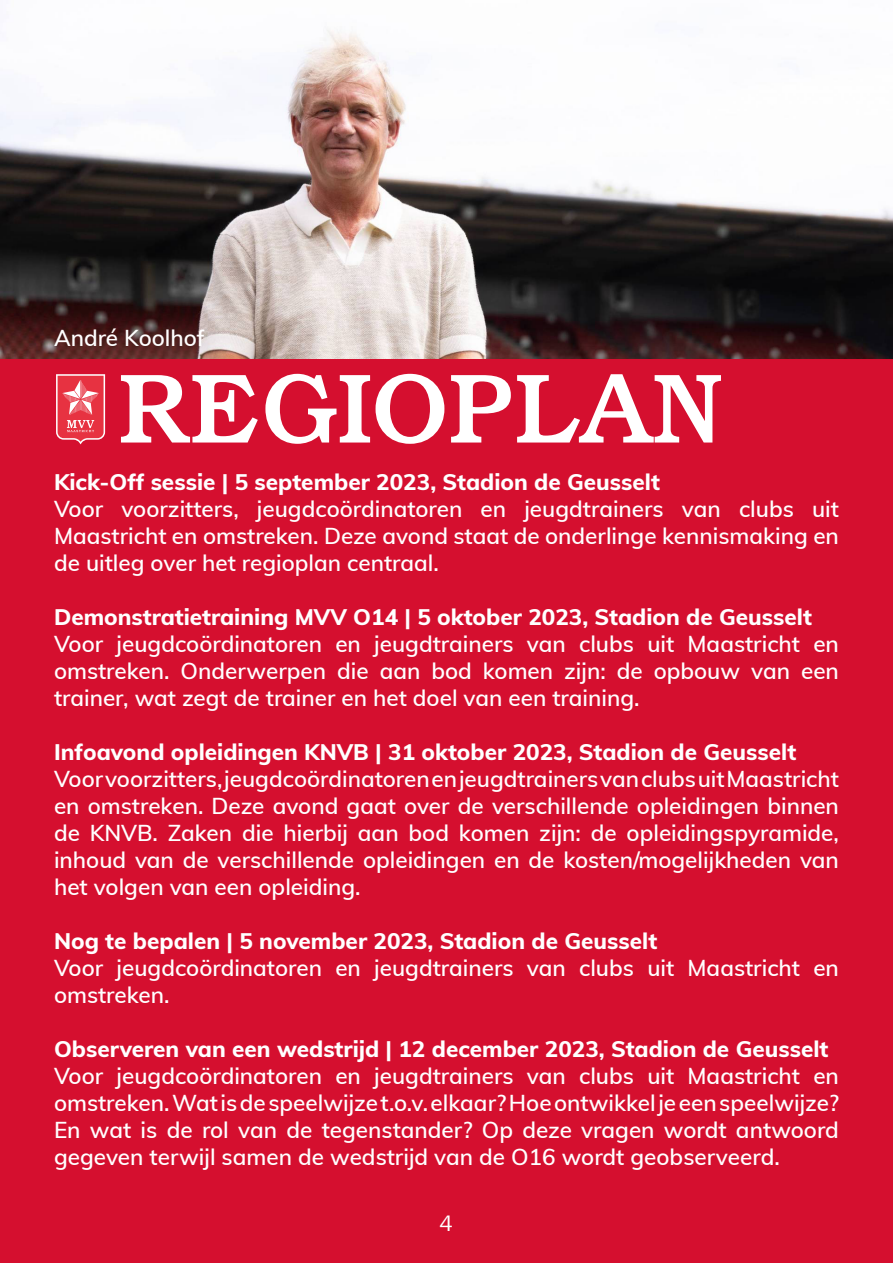
<style>
.page{position:relative;width:893px;height:1263px;background:#fff}
.page>*{position:absolute;margin:0;border:0;box-sizing:border-box;transform-origin:0 0}
.t1{font:500 99px "Bookman Std";color:#fff}
.t2{font:600 22.5px/27px "Muli";color:#fff;text-align:justify}
.t3{font:800 22.5px "Muli";color:#fff}
.t4{font:22.5px "Muli";color:#fff}
</style>
<div class="page">
<div style="left:0;top:0;width:893px;height:1263px;background:#d50f2f;border:2px solid #d50f2f"></div>
<svg style="left:56px;top:374px;width:49px;height:70px;background:#eb5e6b"></svg>
<img style="left:0;top:1px;width:892px;height:357px">
<p class="t2" style="left:54px;top:323px;width:152px">André Koolhof</p>
<h1 class="t1" style="left:118px;top:351px;width:607px">REGIOPLAN</h1>
<p class="t3" style="left:54px;top:466px;width:607px">Kick-Off sessie | 5 september 2023, Stadion de Geusselt</p>
<p class="t2" style="left:54px;top:495px;width:786px">Voor voorzitters, jeugdcoördinatoren en jeugdtrainers van clubs uit Maastricht en omstreken. Deze avond staat de onderlinge kennismaking en de uitleg over het regioplan centraal.</p>
<p class="t3" style="left:54px;top:601px;width:759px">Demonstratietraining MVV O14 | 5 oktober 2023, Stadion de Geusselt</p>
<p class="t2" style="left:54px;top:630px;width:786px">Voor jeugdcoördinatoren en jeugdtrainers van clubs uit Maastricht en omstreken. Onderwerpen die aan bod komen zijn: de opbouw van een trainer, wat zegt de trainer en het doel van een training.</p>
<p class="t3" style="left:54px;top:736px;width:744px">Infoavond opleidingen KNVB | 31 oktober 2023, Stadion de Geusselt</p>
<p class="t2" style="left:54px;top:765px;width:786px">Voor voorzitters, jeugdcoördinatoren en jeugdtrainers van clubs uit Maastricht en omstreken. Deze avond gaat over de verschillende opleidingen binnen de KNVB. Zaken die hierbij aan bod komen zijn: de opleidingspyramide, inhoud van de verschillende opleidingen en de kosten/mogelijkheden van het volgen van een opleiding.</p>
<p class="t3" style="left:54px;top:925px;width:605px">Nog te bepalen | 5 november 2023, Stadion de Geusselt</p>
<p class="t2" style="left:54px;top:954px;width:786px">Voor jeugdcoördinatoren en jeugdtrainers van clubs uit Maastricht en omstreken.</p>
<p class="t3" style="left:54px;top:1033px;width:776px">Observeren van een wedstrijd | 12 december 2023, Stadion de Geusselt</p>
<p class="t2" style="left:54px;top:1062px;width:786px">Voor jeugdcoördinatoren en jeugdtrainers van clubs uit Maastricht en omstreken. Wat is de speelwijze t.o.v. elkaar? Hoe ontwikkel je een speelwijze?<br>En wat is de rol van de tegenstander? Op deze vragen wordt antwoord gegeven terwijl samen de wedstrijd van de O16 wordt geobserveerd.</p>
<p class="t4" style="left:440px;top:1209px;width:15px">4</p>
</div>
